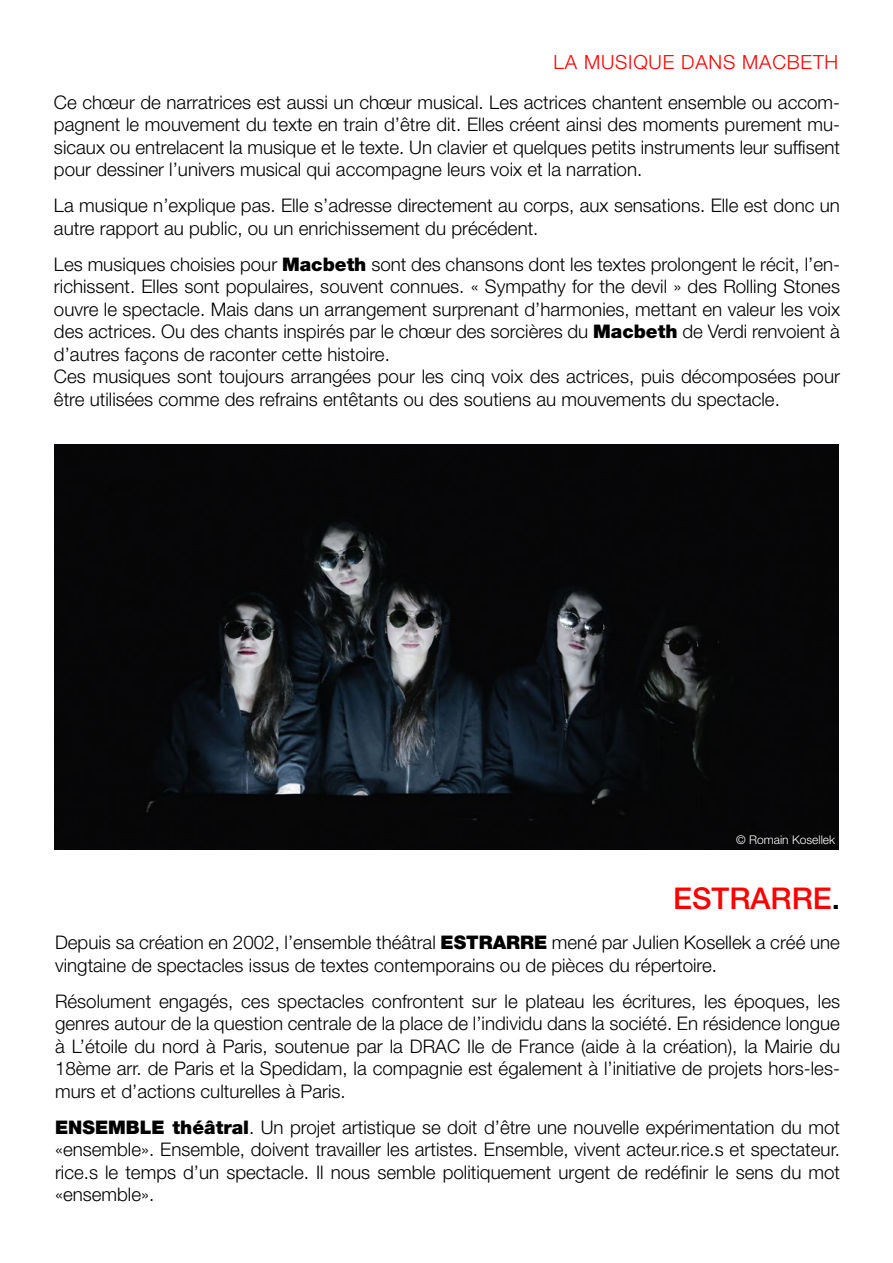
<style>
.page{position:relative;width:893px;height:1263px;background:#fff}
.page>*{position:absolute;margin:0;border:0;box-sizing:border-box;transform-origin:0 0}
.t1{font:500 30px "Helvetica Neue";color:#f00}
.t2{font:300 19.5px "Helvetica Neue";letter-spacing:.04em;color:#f00}
.t3{font:300 18.75px/22.5px "Helvetica Neue";color:#000}
.t4{font:300 12px "Helvetica Neue";color:#fff}
.s1{font-weight:900}
.s2{color:#000}
</style>
<div class="page">
<img style="left:54px;top:444px;width:785px;height:405px">
<p class="t2" style="left:553px;top:50px;width:286px">LA MUSIQUE DANS MACBETH</p>
<p class="t3" style="left:54px;top:90px;width:788px;text-align:justify">Ce chœur de narratrices est aussi un chœur musical. Les actrices chantent ensemble ou accom&shy;pagnent le mouvement du texte en train d’être dit. Elles créent ainsi des moments purement mu&shy;sicaux ou entrelacent la musique et le texte. Un clavier et quelques petits instruments leur suffisent pour dessiner l’univers musical qui accompagne leurs voix et la narration.</p>
<p class="t3" style="left:54px;top:194px;width:787px">La musique n’explique pas. Elle s’adresse directement au corps, aux sensations. Elle est donc un autre rapport au public, ou un enrichissement du précédent.</p>
<p class="t3" style="left:54px;top:252px;width:788px">Les musiques choisies pour <span class="s1">Macbeth</span> sont des chansons dont les textes prolongent le récit, l’en&shy;richissent. Elles sont populaires, souvent connues. « Sympathy for the devil » des Rolling Stones ouvre le spectacle. Mais dans un arrangement surprenant d’harmonies, mettant en valeur les voix des actrices. Ou des chants inspirés par le chœur des sorcières du <span class="s1">Macbeth</span> de Verdi renvoient à d’autres façons de raconter cette histoire.<br>Ces musiques sont toujours arrangées pour les cinq voix des actrices, puis décomposées pour être utilisées comme des refrains entêtants ou des soutiens au mouvements du spectacle.</p>
<p class="t4" style="left:736px;top:832px;width:100px">© Romain Kosellek</p>
<h1 class="t1" style="left:673px;top:880px;width:168px">ESTRARRE<span class="s2">.</span></h1>
<p class="t3" style="left:55px;top:931px;width:786px">Depuis sa création en 2002, l’ensemble théâtral <span class="s1">ESTRARRE</span> mené par Julien Kosellek a créé une vingtaine de spectacles issus de textes contemporains ou de pièces du répertoire.</p>
<p class="t3" style="left:55px;top:990px;width:787px;text-align:justify">Résolument engagés, ces spectacles confrontent sur le plateau les écritures, les époques, les genres autour de la question centrale de la place de l’individu dans la société. En résidence longue à L’étoile du nord à Paris, soutenue par la DRAC Ile de France (aide à la création), la Mairie du 18ème arr. de Paris et la Spedidam, la compagnie est également à l’initiative de projets hors-les&shy;murs et d’actions culturelles à Paris.</p>
<p class="t3" style="left:55px;top:1116px;width:786px;text-align:justify"><span class="s1">ENSEMBLE théâtral</span>. Un projet artistique se doit d’être une nouvelle expérimentation du mot «ensemble». Ensemble, doivent travailler les artistes. Ensemble, vivent acteur.rice.s et spectateur. rice.s le temps d’un spectacle. Il nous semble politiquement urgent de redéfinir le sens du mot «ensemble».</p>
</div>
